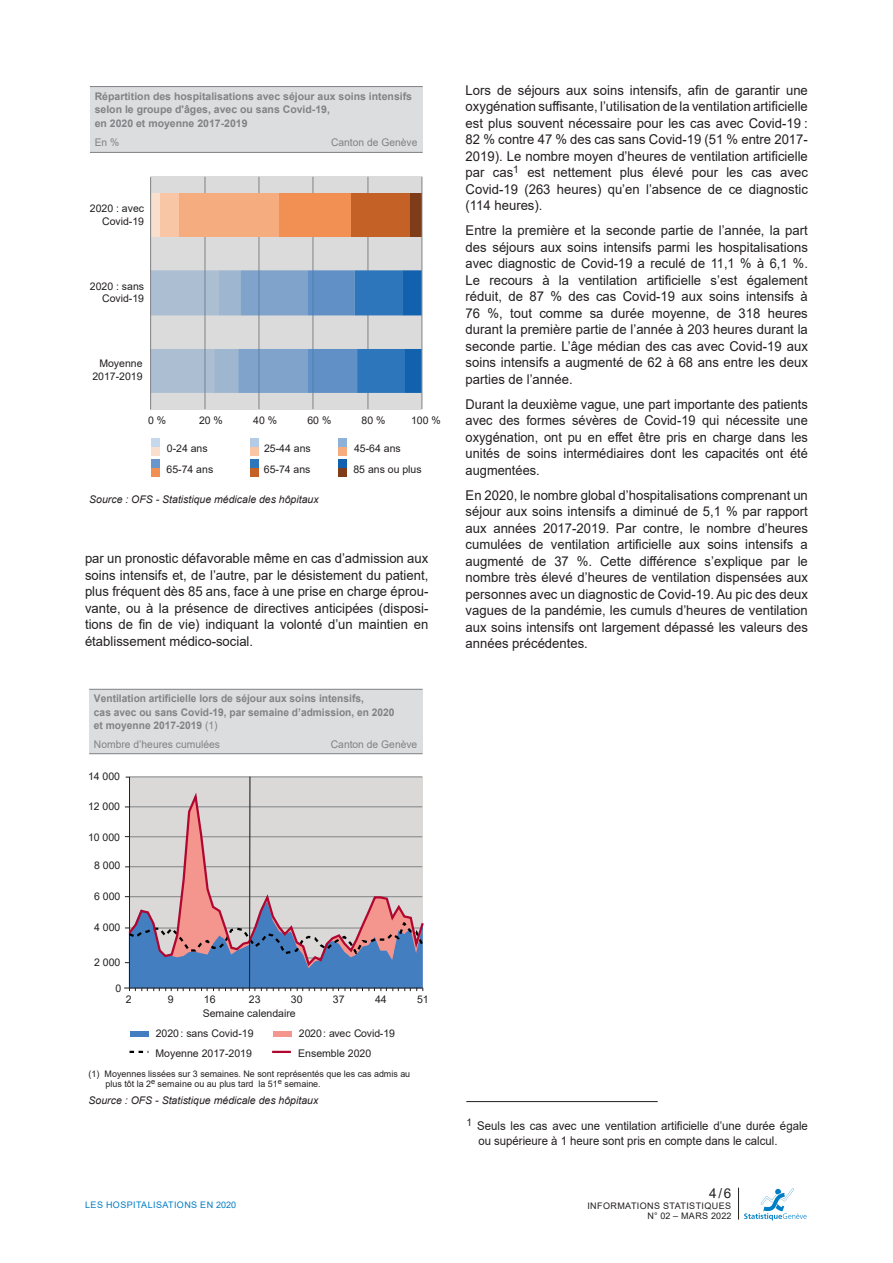
<style>
.page{position:relative;width:893px;height:1263px;background:#fff}
.page>*{position:absolute;margin:0;border:0;box-sizing:border-box;transform-origin:0 0}
.texte_-_texte_couran{font:13.5px/16.5px "Arial";color:#231f20;text-align:justify}
.texte_-_texte_couran-2{font:13.5px/16.5px "Arial";color:#231f20;text-align:justify;scale:.95 1}
.texte_-_texte_couran-3{font:12px/14.4px "Arial";color:#231f20;scale:.95 1}
.t1{font:700 10.5px/13.5px "Arial";color:#808285}
.t2{font:10.5px/12.6px "Arial";color:#231f20;text-align:right}
.t3{font:italic 10.5px "Arial";color:#231f20}
.t4{font:10.5px "Arial";color:#808285}
.t5{font:9px/10.5px "Arial";color:#231f20}
.t6{font:9px/10.5px "Arial";letter-spacing:.045em;color:#231f20;text-align:right}
.t7{font:9px "Arial";letter-spacing:.045em;color:#007ec5}
.s1{font-weight:400}
</style>
<div class="page">
<svg style="left:744px;top:1188px;width:63px;height:32px"></svg>
<hr style="left:738px;top:1188px;width:1px;height:31px;background:#231f20">
<div style="left:89px;top:689px;width:334px;height:65px;background:#dcdddf"></div>
<hr style="left:89px;top:753px;width:333px;height:1px;background:#808285">
<hr style="left:89px;top:689px;width:333px;height:1px;background:#808285">
<div style="left:130px;top:1031px;width:19px;height:5px;background:#437ec1"></div>
<div style="left:273px;top:1031px;width:19px;height:5px;background:#f5968e"></div>
<svg style="left:130px;top:1051px;width:18px;height:2px"></svg>
<svg style="left:272px;top:1051px;width:19px;height:2px"></svg>
<svg style="left:125px;top:777px;width:299px;height:214px;background:#b7b6c3"></svg>
<hr style="left:124px;top:988px;width:299px;height:1px;background:#231f20">
<hr style="left:466px;top:1101px;width:192px;height:1px;background:#231f20">
<div style="left:90px;top:86px;width:333px;height:66px;background:#dcdddf"></div>
<hr style="left:90px;top:152px;width:333px;height:1px;background:#808285">
<hr style="left:90px;top:86px;width:333px;height:1px;background:#808285">
<div style="left:150px;top:176px;width:272px;height:233px;background:#dadbda"></div>
<hr style="left:368px;top:177px;width:1px;height:232px;background:#808285">
<hr style="left:313px;top:177px;width:1px;height:232px;background:#808285">
<hr style="left:259px;top:177px;width:1px;height:232px;background:#808285">
<hr style="left:205px;top:177px;width:1px;height:232px;background:#808285">
<div style="left:150px;top:193px;width:11px;height:44px;background:#fbdfcd"></div>
<div style="left:161px;top:193px;width:18px;height:44px;background:#f9c6a5"></div>
<div style="left:179px;top:193px;width:100px;height:44px;background:#f5ac7f"></div>
<div style="left:279px;top:193px;width:72px;height:44px;background:#f28f52"></div>
<div style="left:351px;top:193px;width:60px;height:44px;background:#c46126"></div>
<div style="left:410px;top:193px;width:12px;height:44px;background:#7e3c18"></div>
<svg style="left:151px;top:270px;width:271px;height:123px"></svg>
<div style="left:151px;top:438px;width:9px;height:8px;background:#c6d8ec"></div>
<div style="left:151px;top:459px;width:9px;height:9px;background:#6897cd"></div>
<div style="left:250px;top:438px;width:8px;height:8px;background:#b4cbe6"></div>
<div style="left:250px;top:459px;width:8px;height:9px;background:#2e76bc"></div>
<div style="left:338px;top:438px;width:8px;height:8px;background:#8eb1d9"></div>
<div style="left:338px;top:459px;width:8px;height:9px;background:#1161af"></div>
<div style="left:151px;top:447px;width:9px;height:9px;background:#fbdfcd"></div>
<div style="left:151px;top:469px;width:9px;height:8px;background:#f28f52"></div>
<div style="left:250px;top:447px;width:8px;height:9px;background:#f9c6a5"></div>
<div style="left:250px;top:469px;width:8px;height:8px;background:#c46126"></div>
<div style="left:338px;top:447px;width:8px;height:9px;background:#f5ac7f"></div>
<div style="left:338px;top:469px;width:8px;height:8px;background:#7e3c18"></div>
<hr style="left:150px;top:177px;width:1px;height:232px;background:#808285">
<hr style="left:422px;top:177px;width:1px;height:232px;background:#808285">
<p class="t1" style="left:95px;top:89px;width:319px">Répartition des hospitalisations avec séjour aux soins intensifs selon le groupe d'âges, avec ou sans Covid-19,<br>en 2020 et moyenne 2017-2019</p>
<p class="t4" style="left:95px;top:135px;width:26px">En %</p>
<p class="t4" style="left:331px;top:135px;width:88px">Canton de Genève</p>
<p class="t2" style="left:90px;top:202px;width:56px">2020 : avec<br>Covid-19</p>
<p class="t2" style="left:90px;top:280px;width:56px">2020 : sans<br>Covid-19</p>
<p class="t2" style="left:92px;top:357px;width:52px">Moyenne<br>2017-2019</p>
<p class="t2" style="left:148px;top:414px;width:20px">0 %</p>
<p class="t2" style="left:199px;top:414px;width:25px">20 %</p>
<p class="t2" style="left:253px;top:414px;width:25px">40 %</p>
<p class="t2" style="left:307px;top:414px;width:25px">60 %</p>
<p class="t2" style="left:362px;top:414px;width:25px">80 %</p>
<p class="t2" style="left:411px;top:414px;width:31px">100 %</p>
<p class="t2" style="left:167px;top:442px;width:42px">0-24 ans</p>
<p class="t2" style="left:354px;top:442px;width:48px">45-64 ans</p>
<p class="t2" style="left:167px;top:463px;width:48px">65-74 ans</p>
<p class="t2" style="left:264px;top:437px;width:48px;line-height:21px;text-align:left">25-44 ans<br>65-74 ans</p>
<p class="t2" style="left:353px;top:463px;width:70px">85 ans ou plus</p>
<p class="t3" style="left:89px;top:492px;width:231px">Source : OFS - Statistique médicale des hôpitaux</p>
<p class="texte_-_texte_couran" style="left:85px;top:550px;width:345px">par un pronostic défavorable même en cas d’admission aux soins intensifs et, de l’autre, par le désistement du patient, plus fréquent dès 85 ans, face à une prise en charge éprou&shy;vante, ou à la présence de directives anticipées (disposi&shy;tions de fin de vie) indiquant la volonté d’un maintien en établissement médico-social.</p>
<p class="t1" style="left:94px;top:692px;width:302px">Ventilation artificielle lors de séjour aux soins intensifs,<br>cas avec ou sans Covid-19, par semaine d’admission, en 2020 et moyenne 2017-2019 <span class="s1">(1)</span></p>
<p class="t4" style="left:94px;top:737px;width:128px">Nombre d’heures cumulées</p>
<p class="t4" style="left:331px;top:737px;width:88px">Canton de Genève</p>
<p class="t2" style="left:88px;top:770px;width:34px">14 000</p>
<p class="t2" style="left:88px;top:800px;width:34px">12 000</p>
<p class="t2" style="left:88px;top:830px;width:34px">10 000</p>
<p class="t2" style="left:94px;top:859px;width:28px">8 000</p>
<p class="t2" style="left:94px;top:889px;width:28px">6 000</p>
<p class="t2" style="left:94px;top:921px;width:28px">4 000</p>
<p class="t2" style="left:94px;top:956px;width:28px">2 000</p>
<p class="t2" style="left:116px;top:981px;width:7px">0</p>
<p class="t2" style="left:126px;top:993px;width:7px">2</p>
<p class="t2" style="left:168px;top:993px;width:7px">9</p>
<p class="t2" style="left:204px;top:993px;width:13px">16</p>
<p class="t2" style="left:249px;top:993px;width:13px">23</p>
<p class="t2" style="left:291px;top:993px;width:13px">30</p>
<p class="t2" style="left:333px;top:993px;width:13px">37</p>
<p class="t2" style="left:375px;top:993px;width:13px">44</p>
<p class="t2" style="left:417px;top:993px;width:13px">51</p>
<p class="t2" style="left:156px;top:1003px;width:141px;line-height:20.2px;text-align:left;text-indent:47px">Semaine calendaire<br>2020: sans Covid-19</p>
<p class="t2" style="left:299px;top:1027px;width:98px">2020: avec Covid-19</p>
<p class="t2" style="left:155px;top:1046px;width:98px">Moyenne 2017-2019</p>
<p class="t2" style="left:298px;top:1046px;width:75px">Ensemble 2020</p>
<p class="t5" style="left:106px;top:1068px;width:306px;text-indent:-17px">(1) Moyennes lissées sur 3 semaines. Ne sont représentés que les cas admis au plus tôt la 2<sup>e</sup> semaine ou au plus tard la 51<sup>e</sup> semaine.</p>
<p class="t3" style="left:89px;top:1093px;width:231px">Source : OFS - Statistique médicale des hôpitaux</p>
<p class="t7" style="left:85px;top:1199px;width:153px">LES HOSPITALISATIONS EN 2020</p>
<p class="texte_-_texte_couran" style="left:466px;top:82px;width:344px">Lors de séjours aux soins intensifs, afin de garantir une oxygénation suffisante, l’utilisation de la ventilation artificielle est plus souvent nécessaire pour les cas avec Covid-19 :<br>82 % contre 47 % des cas sans Covid-19 (51 % entre 2017- 2019). Le nombre moyen d’heures de ventilation artificielle par cas<sup>1</sup> est nettement plus élevé pour les cas avec Covid-19 (263 heures) qu’en l’absence de ce diagnostic (114 heures).</p>
<p class="texte_-_texte_couran" style="left:466px;top:222px;width:344px">Entre la première et la seconde partie de l’année, la part des séjours aux soins intensifs parmi les hospitalisations avec diagnostic de Covid-19 a reculé de 11,1 % à 6,1 %.<br>Le recours à la ventilation artificielle s’est également réduit, de 87 % des cas Covid-19 aux soins intensifs à 76 %, tout comme sa durée moyenne, de 318 heures durant la première partie de l’année à 203 heures durant la seconde partie. L’âge médian des cas avec Covid-19 aux soins intensifs a augmenté de 62 à 68 ans entre les deux parties de l’année.</p>
<p class="texte_-_texte_couran-2" style="left:466px;top:396px;width:362px">Durant la deuxième vague, une part importante des patients avec des formes sévères de Covid-19 qui nécessite une oxygénation, ont pu en effet être pris en charge dans les unités de soins intermédiaires dont les capacités ont été augmentées.</p>
<p class="texte_-_texte_couran" style="left:466px;top:487px;width:344px">En 2020, le nombre global d’hospitalisations comprenant un séjour aux soins intensifs a diminué de 5,1 % par rapport aux années 2017-2019. Par contre, le nombre d’heures cumulées de ventilation artificielle aux soins intensifs a augmenté de 37 %. Cette différence s’explique par le nombre très élevé d’heures de ventilation dispensées aux personnes avec un diagnostic de Covid-19. Au pic des deux vagues de la pandémie, les cumuls d’heures de ventilation aux soins intensifs ont largement dépassé les valeurs des années précédentes.</p>
<p class="texte_-_texte_couran-3" style="left:478px;top:1119px;width:348px;text-indent:-12px"><sup>1</sup> Seuls les cas avec une ventilation artificielle d’une durée égale ou supérieure à 1 heure sont pris en compte dans le calcul.</p>
<p class="texte_-_texte_couran" style="left:709px;top:1185px;width:24px">4/6</p>
<p class="t6" style="left:587px;top:1200px;width:146px">INFORMATIONS STATISTIQUES<br>N° 02 – MARS 2022</p>
</div>
